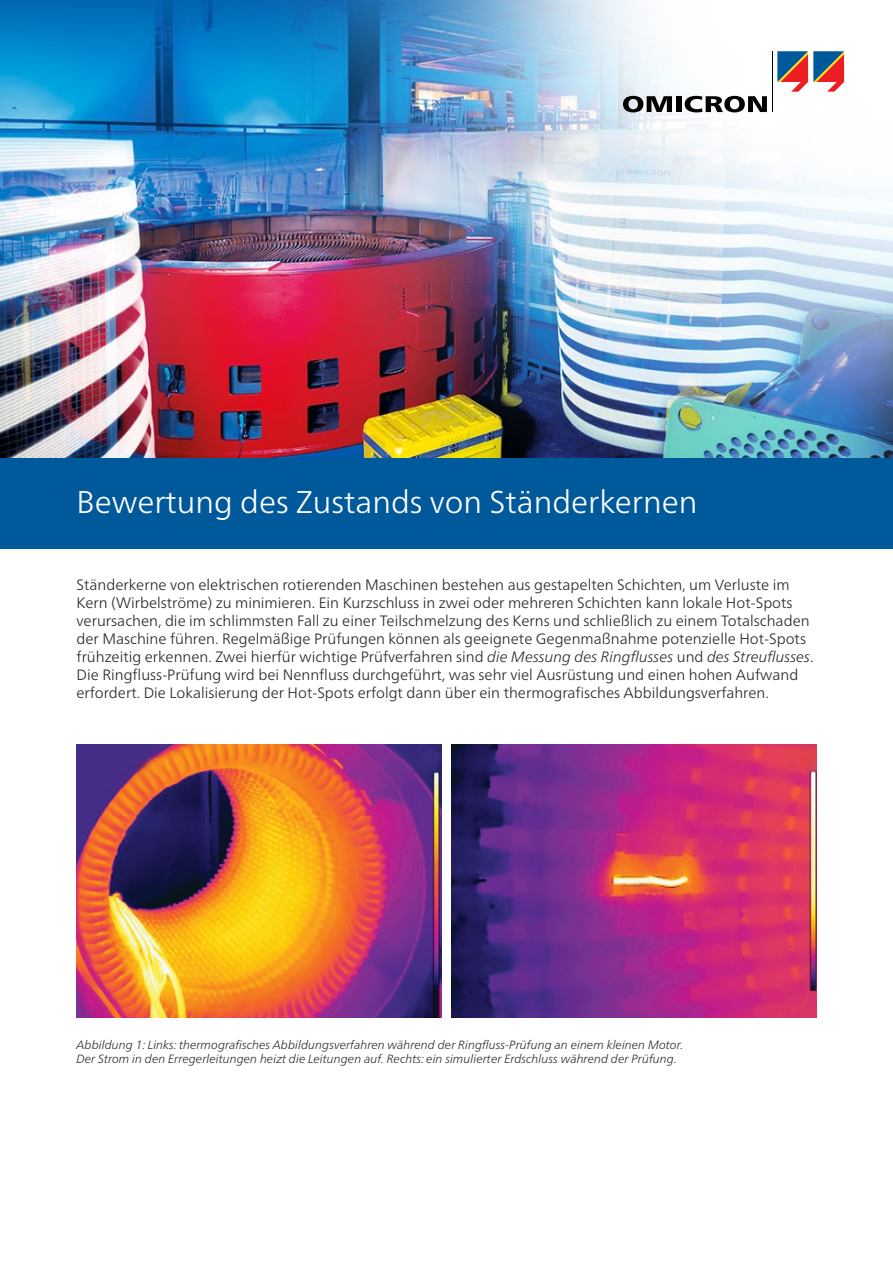
<style>
.page{position:relative;width:893px;height:1263px;background:#fff}
.page>*{position:absolute;margin:0;border:0;box-sizing:border-box;transform-origin:0 0}
.t1{font:300 31.5px "Frutiger Neue LTW1 G";color:#fff}
.t2{font:300 15px/18px "Frutiger Neue LTW1 G";color:#292829}
.t3{font:italic 300 12px/14.4px "Frutiger Neue LTW1 G";color:#292829}
.s1{font-style:italic}
</style>
<div class="page">
<div style="left:0;top:449px;width:893px;height:100px;background:#00599a"></div>
<img style="left:0;top:0;width:893px;height:458px">
<svg style="left:623px;top:96px;width:49px;height:16px"></svg>
<div style="left:676px;top:96px;width:5px;height:16px;background:#000"></div>
<svg style="left:685px;top:96px;width:82px;height:16px"></svg>
<hr style="left:772px;top:51px;width:1px;height:61px;background:#000">
<svg style="left:777px;top:51px;width:67px;height:41px"></svg>
<img style="left:77px;top:744px;width:364px;height:274px">
<img style="left:452px;top:744px;width:364px;height:274px">
<p class="t1" style="left:77px;top:483px;width:622px">Bewertung des Zustands von Ständerkernen</p>
<p class="t2" style="left:77px;top:575px;width:739px">Ständerkerne von elektrischen rotierenden Maschinen bestehen aus gestapelten Schichten, um Verluste im Kern (Wirbelströme) zu minimieren. Ein Kurzschluss in zwei oder mehreren Schichten kann lokale Hot-Spots verursachen, die im schlimmsten Fall zu einer Teilschmelzung des Kerns und schließlich zu einem Totalschaden der Maschine führen. Regelmäßige Prüfungen können als geeignete Gegenmaßnahme potenzielle Hot-Spots frühzeitig erkennen. Zwei hierfür wichtige Prüfverfahren sind <span class="s1">die Messung des Ringflusses</span> und <span class="s1">des Streuflusses</span>.<br>Die Ringfluss-Prüfung wird bei Nennfluss durchgeführt, was sehr viel Ausrüstung und einen hohen Aufwand erfordert. Die Lokalisierung der Hot-Spots erfolgt dann über ein thermografisches Abbildungsverfahren.</p>
<p class="t3" style="left:77px;top:1037px;width:608px">Abbildung 1: Links: thermografisches Abbildungsverfahren während der Ringfluss-Prüfung an einem kleinen Motor.<br>Der Strom in den Erregerleitungen heizt die Leitungen auf. Rechts: ein simulierter Erdschluss während der Prüfung.</p>
</div>
